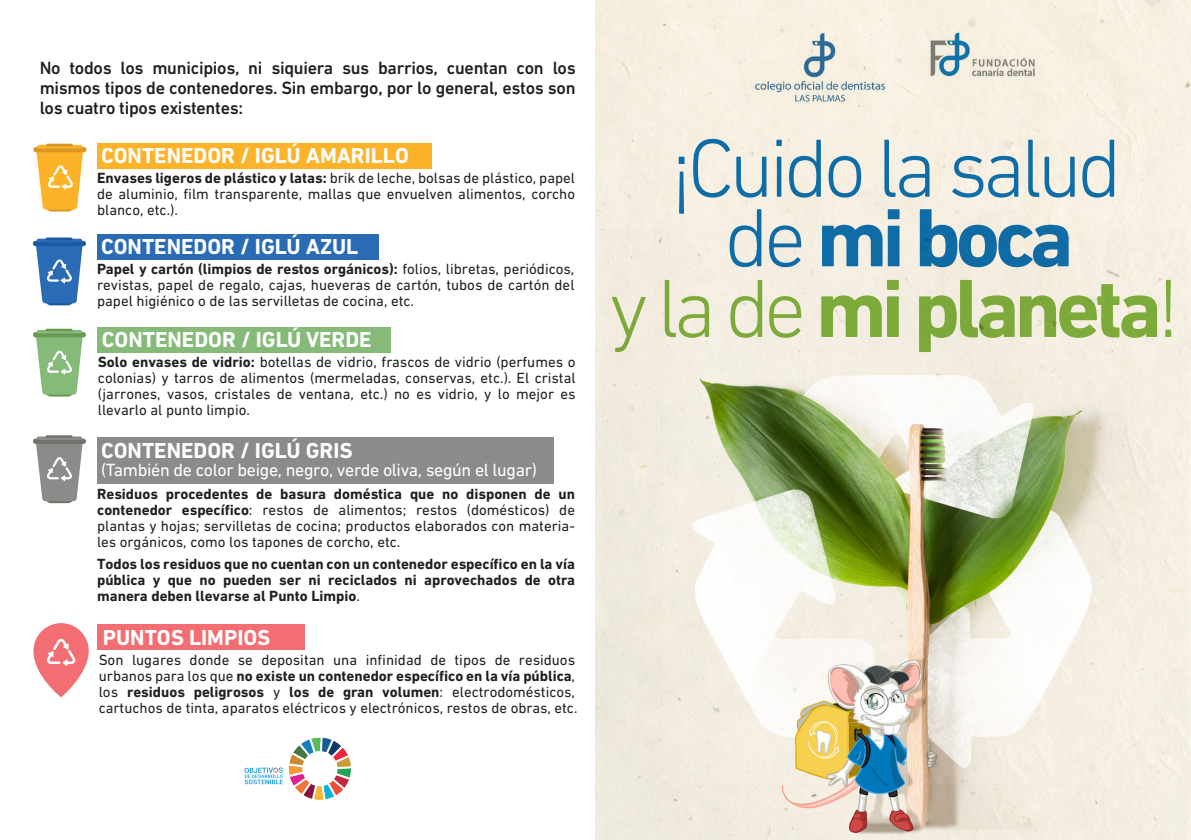
<style>
.page{position:relative;width:1191px;height:840px;background:#fff}
.page>*{position:absolute;margin:0;border:0;box-sizing:border-box;transform-origin:0 0}
.t1{font:300 83.8px/70px "DIN Next CYR";letter-spacing:-.06em;color:#1074bc;text-align:center}
.t2{font:700 22px "DIN Next CYR";color:#fff}
.t3{font:500 18px/20px "DIN Next CYR";letter-spacing:-.015em;color:#231f20;text-align:justify}
.t4{font:18px "DIN Next CYR";letter-spacing:-.02em;color:#fff}
.t5{font:15px/16px "DIN Next CYR";color:#231f20;text-align:justify}
.t6{font:700 15px/16px "DIN Next CYR";color:#231f20;text-align:justify}
.s1{font-weight:700}
.s2{font-weight:400}
.s3{font-size:14.4px}
.s4{color:#83b743}
.s5{font-weight:700;color:#83b743}
</style>
<div class="page">
<img style="left:595px;top:0;width:596px;height:839px">
<div style="left:97px;top:327px;width:293px;height:25px;background:#85ba79"></div>
<div style="left:97px;top:234px;width:281px;height:26px;background:#296bb5"></div>
<div style="left:97px;top:143px;width:335px;height:25px;background:#fcb32a"></div>
<div style="left:33px;top:241px;width:53px;height:5px;background:#1b5a9e;border-radius:3px"></div>
<svg style="left:36px;top:237px;width:47px;height:68px"></svg>
<div style="left:33px;top:147px;width:53px;height:5px;background:#d99725;border-radius:3px"></div>
<svg style="left:36px;top:144px;width:47px;height:67px"></svg>
<div style="left:33px;top:438px;width:53px;height:5px;background:#72736f;border-radius:3px"></div>
<svg style="left:36px;top:435px;width:47px;height:68px"></svg>
<div style="left:33px;top:332px;width:53px;height:5px;background:#6a9a51;border-radius:3px"></div>
<svg style="left:36px;top:328px;width:47px;height:68px"></svg>
<div style="left:97px;top:437px;width:456px;height:46px;background:#8b8c89"></div>
<svg style="left:33px;top:622px;width:56px;height:75px;fill:#f26e72"></svg>
<svg style="left:47px;top:638px;width:28px;height:27px"></svg>
<div style="left:97px;top:623px;width:207px;height:25px;background:#f26e72"></div>
<img style="left:752px;top:31px;width:136px;height:73px">
<img style="left:928px;top:31px;width:108px;height:47px">
<img style="left:244px;top:737px;width:108px;height:62px">
<p class="t3" style="left:40px;top:58px;width:537px">No todos los municipios, ni siquiera sus barrios, cuentan con los mismos tipos de contenedores. Sin embargo, por lo general, estos son los cuatro tipos existentes:</p>
<h2 class="t2" style="left:101px;top:142px;width:309px">CONTENEDOR / IGLÚ AMARILLO</h2>
<p class="t5" style="left:97px;top:170px;width:479px"><span class="s1">Envases ligeros de plástico y latas:</span> brik de leche, bolsas de plástico, papel de aluminio, film transparente, mallas que envuelven alimentos, corcho blanco, etc.).</p>
<h2 class="t2" style="left:101px;top:234px;width:259px">CONTENEDOR / IGLÚ AZUL</h2>
<p class="t5" style="left:97px;top:261px;width:479px"><span class="s1">Papel y cartón (limpios de restos orgánicos):</span> folios, libretas, periódicos, revistas, papel de regalo, cajas, hueveras de cartón, tubos de cartón del papel higiénico o de las servilletas de cocina, etc.</p>
<h2 class="t2" style="left:102px;top:327px;width:271px">CONTENEDOR / IGLÚ VERDE</h2>
<p class="t5" style="left:98px;top:354px;width:479px"><span class="s1">Solo envases de vidrio:</span> botellas de vidrio, frascos de vidrio (perfumes o colonias) y tarros de alimentos (mermeladas, conservas, etc.). El cristal (jarrones, vasos, cristales de ventana, etc.) no es vidrio, y lo mejor es llevarlo al punto limpio.</p>
<h2 class="t2" style="left:101px;top:438px;width:253px">CONTENEDOR / IGLÚ GRIS</h2>
<p class="t4" style="left:101px;top:459px;width:437px">(También de color beige, negro, verde oliva, según el lugar)</p>
<p class="t5" style="left:97px;top:485px;width:479px"><span class="s1">Residuos procedentes de basura doméstica que no disponen de un contenedor específico</span>: restos de alimentos; restos (domésticos) de plantas y hojas; servilletas de cocina; productos elaborados con materia&shy;les orgánicos, como los tapones de corcho, etc.</p>
<p class="t6" style="left:97px;top:555px;width:479px">Todos los residuos que no cuentan con un contenedor específico en la vía pública y que no pueden ser ni reciclados ni aprovechados de otra manera deben llevarse al Punto Limpio<span class="s2">.</span></p>
<h2 class="t2" style="left:103px;top:624px;width:169px">PUNTOS LIMPIOS</h2>
<p class="t5" style="left:99px;top:651px;width:480px;text-align:left">Son lugares donde se depositan una infinidad de tipos de residuos urbanos para los que <span class="s1">no existe un contenedor específico en la vía pública</span>, los <span class="s1">residuos peligrosos</span> y <span class="s1">los de gran volumen</span>: electrodomésticos, cartuchos de tinta, aparatos eléctricos y electrónicos, restos de obras, etc<span class="s3">.</span></p>
<h1 class="t1" style="left:609px;top:132px;width:572px">¡Cuido la salud<br>de <span class="s1">mi boca<br></span><span class="s4">y la de</span> <span class="s5">mi planeta</span><span class="s4">!</span></h1>
</div>
